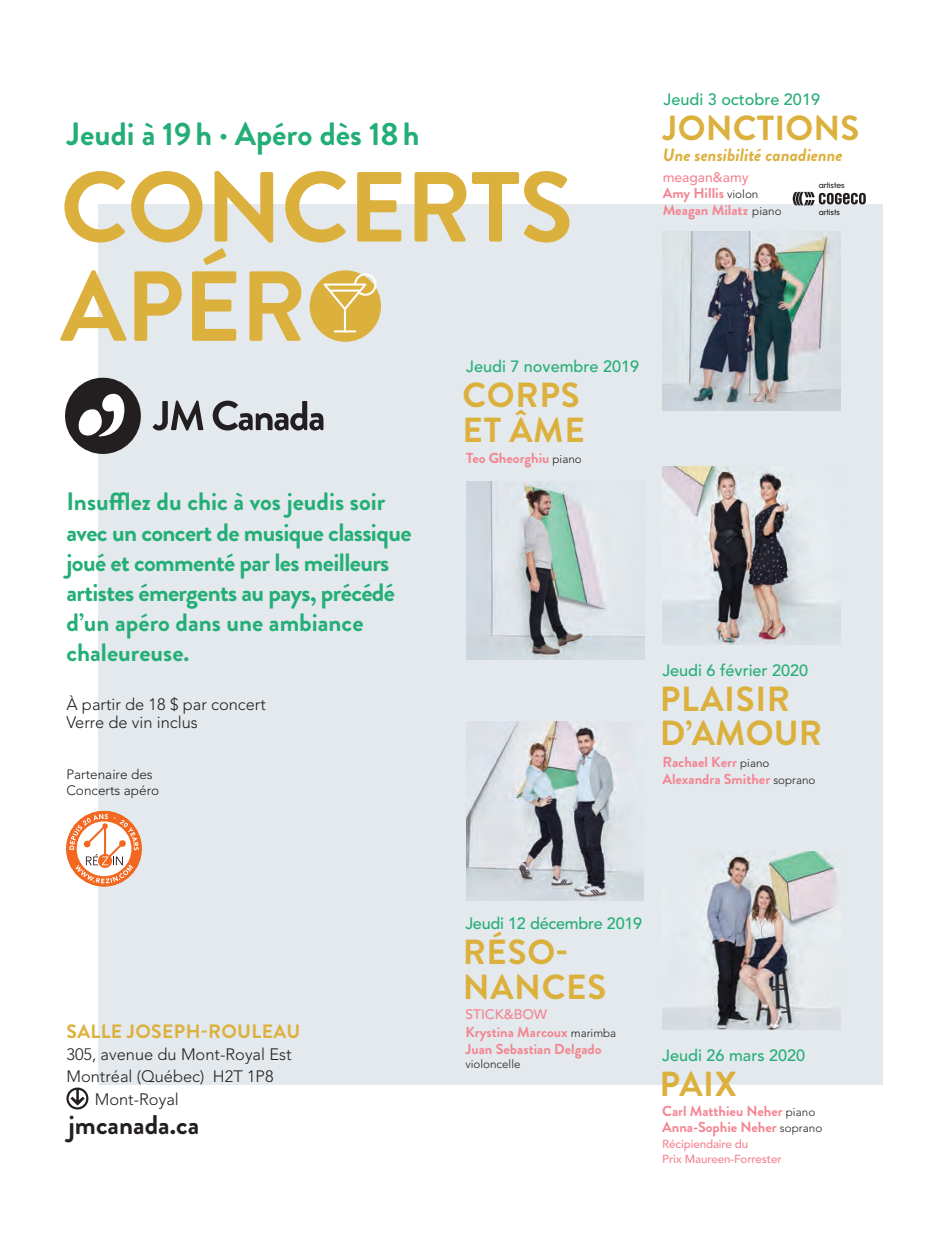
<style>
.page{position:relative;width:945px;height:1260px;background:#fff}
.page>*{position:absolute;margin:0;border:0;box-sizing:border-box;transform-origin:0 0}
.t1{font:700 99.23px/99.2px "Brandon Grotesque";letter-spacing:-.01em;color:#dcb03d}
.t2{font:700 34.82px/34.8px "Brandon Grotesque";letter-spacing:.02em;color:#dcb03d}
.t3{font:700 32.2px "Brandon Grotesque";color:#24ae77}
.t4{font:700 27.12px "Brandon Grotesque";color:#231f20}
.t5{font:700 25.2px/30.1px "Brandon Grotesque";letter-spacing:-.025em;color:#24ae77}
.t6{font:700 19.25px "Brandon Grotesque";letter-spacing:.02em;color:#dcb03d}
.t7{font:italic 700 17.85px "Brandon Grotesque";color:#dcb03d}
.t8{font:300 16.45px/18.4px "Avenir";color:#231f20}
.t9{font:500 16.28px "Avenir";color:#24ae77}
.t10{font:700 14.53px/17.3px "Brandon Grotesque";color:#f48592}
.t11{font:500 13.83px "Avenir";color:#f48592}
.t12{font:300 13.47px/16.3px "Avenir";color:#231f20}
.t13{font:500 11.55px/15.4px "Avenir";letter-spacing:-.01em;color:#f48592}
.t14{font:300 11.55px "Avenir";color:#231f20}
.t15{font:7.52px "ITC Avant Garde MM 445 750";color:#231f20}
.s1{font-family:"Avenir";font-weight:300;font-size:11.55px;color:#231f20}
</style>
<div class="page">
<div style="left:99px;top:205px;width:784px;height:880px;background:#e3e9ec"></div>
<svg style="left:65px;top:378px;width:76px;height:76px"></svg>
<svg style="left:153px;top:401px;width:50px;height:30px"></svg>
<svg style="left:213px;top:401px;width:110px;height:30px"></svg>
<div style="left:316px;top:276px;width:59px;height:59px;background:#dcb03d;border-radius:50%"></div>
<hr style="left:344px;top:308px;width:2px;height:24px;background:#fff">
<hr style="left:334px;top:330px;width:22px;height:2px;background:#fff">
<svg style="left:323px;top:273px;width:54px;height:37px"></svg>
<hr style="left:330px;top:290px;width:30px;height:2px;background:#fff">
<svg style="left:66px;top:1088px;width:22px;height:22px"></svg>
<svg style="left:66px;top:811px;width:76px;height:75px"></svg>
<img style="left:466px;top:722px;width:178px;height:178px">
<img style="left:466px;top:481px;width:178px;height:179px">
<img style="left:663px;top:231px;width:178px;height:179px">
<svg style="left:793px;top:192px;width:73px;height:13px"></svg>
<img style="left:663px;top:851px;width:178px;height:179px">
<img style="left:663px;top:466px;width:178px;height:179px">
<h3 class="t3" style="left:67px;top:112px;width:354px">Jeudi à 19 h · Apéro dès 18 h</h3>
<h1 class="t1" style="left:60px;top:159px;width:514px">CONCERTS<br>APÉRO</h1>
<h3 class="t5" style="left:66px;top:487px;width:347px">Insufflez du chic à vos jeudis soir avec un concert de musique classique joué et commenté par les meilleurs artistes émergents au pays, précédé d’un apéro dans une ambiance chaleureuse.</h3>
<p class="t8" style="left:66px;top:695px;width:201px">À partir de 18 $ par concert<br>Verre de vin inclus</p>
<p class="t12" style="left:66px;top:766px;width:94px">Partenaire des<br>Concerts apéro</p>
<p class="t9" style="left:466px;top:357px;width:175px">Jeudi 7 novembre 2019</p>
<h2 class="t2" style="left:463px;top:378px;width:124px">CORPS<br>ET ÂME</h2>
<p class="t10" style="left:466px;top:450px;width:117px">Teo Gheorghiu <span class="s1">piano</span></p>
<p class="t9" style="left:664px;top:90px;width:158px">Jeudi 3 octobre 2019</p>
<h2 class="t2" style="left:663px;top:111px;width:198px">JONCTIONS</h2>
<p class="t7" style="left:663px;top:142px;width:182px">Une sensibilité canadienne</p>
<p class="t11" style="left:663px;top:169px;width:88px">meagan&amp;amy</p>
<p class="t10" style="left:663px;top:185px;width:120px;line-height:16.4px">Amy Hillis <span class="s1">violon<br></span>Meagan Milatz <span class="s1">piano</span></p>
<p class="t15" style="left:819px;top:180px;width:27px">artistes</p>
<p class="t15" style="left:819px;top:207px;width:23px">artists</p>
<p class="t9" style="left:662px;top:661px;width:147px">Jeudi 6 février 2020</p>
<h2 class="t2" style="left:660px;top:682px;width:164px">PLAISIR<br>D’AMOUR</h2>
<p class="t10" style="left:662px;top:753px;width:155px">Rachael Kerr <span class="s1">piano<br></span>Alexandra Smither <span class="s1">soprano</span></p>
<h3 class="t6" style="left:67px;top:1018px;width:235px">SALLE JOSEPH-ROULEAU</h3>
<p class="t8" style="left:66px;top:1045px;width:227px">305, avenue du Mont-Royal Est</p>
<p class="t8" style="left:66px;top:1068px;width:209px">Montréal (Québec) H2T 1P8</p>
<p class="t8" style="left:95px;top:1090px;width:86px">Mont-Royal</p>
<h3 class="t4" style="left:68px;top:1105px;width:132px">jmcanada.ca</h3>
<p class="t9" style="left:465px;top:914px;width:178px">Jeudi 12 décembre 2019</p>
<h2 class="t2" style="left:463px;top:935px;width:145px">RÉSO-<br>NANCES</h2>
<p class="t11" style="left:465px;top:1006px;width:83px">STICK&amp;BOW</p>
<p class="t10" style="left:465px;top:1023px;width:152px">Krystina Marcoux <span class="s1">marimba<br></span>Juan Sebastian Delgado</p>
<p class="t14" style="left:465px;top:1057px;width:57px">violoncelle</p>
<p class="t9" style="left:662px;top:1046px;width:144px">Jeudi 26 mars 2020</p>
<h2 class="t2" style="left:660px;top:1067px;width:79px">PAIX</h2>
<p class="t10" style="left:662px;top:1103px;width:162px;line-height:16.4px">Carl Matthieu Neher <span class="s1">piano<br></span>Anna-Sophie Neher <span class="s1">soprano</span></p>
<p class="t13" style="left:662px;top:1137px;width:121px">Récipiendaire du<br>Prix Maureen-Forrester</p>
</div>
